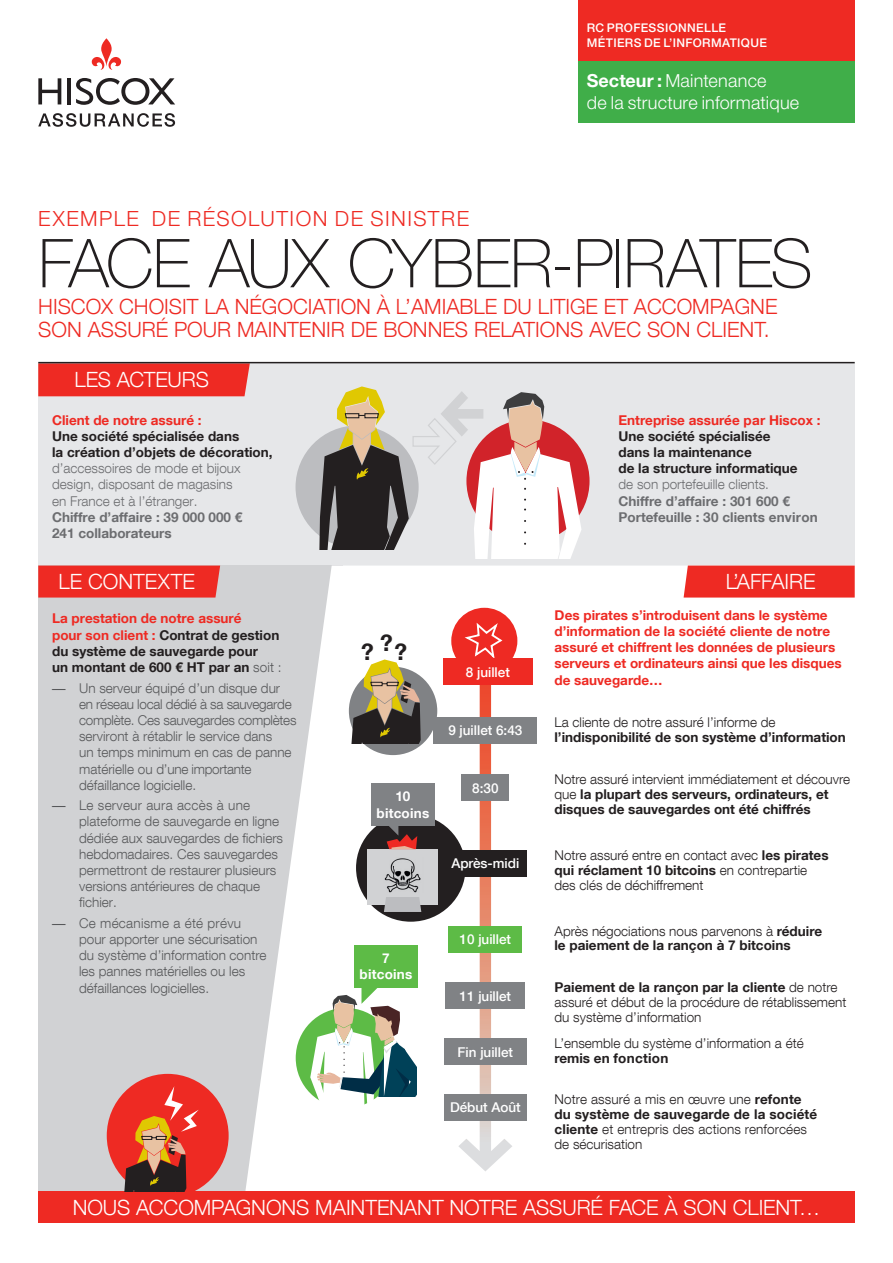
<style>
.page{position:relative;width:893px;height:1263px;background:#fff}
.page>*{position:absolute;margin:0;border:0;box-sizing:border-box;transform-origin:0 0}
.t1{font:100 67.5px "Helvetica Neue LT Com";letter-spacing:-.015em;color:#231f20}
.t2{font:700 22.65px "Helvetica Neue LT Com";color:#231f20}
.t3{font:300 21px/23.1px "Helvetica Neue LT Com";color:#ee2a23}
.t4{font:300 21px "Helvetica Neue LT Com";letter-spacing:-.005em;color:#fff}
.t5{font:300 21px "Helvetica Neue LT Std";letter-spacing:.07em;color:#ee2a23}
.t6{font:300 18px/21.6px "Helvetica Neue LT Std";letter-spacing:.015em;color:#fff}
.t7{font:300 13.5px/16.2px "Helvetica Neue LT Com";color:#57585a}
.t8{font:700 13.5px/16.2px "Helvetica Neue LT Com";color:#231f20}
.t9{font:300 13.5px/14.9px "Helvetica Neue LT Com";color:#231f20}
.t10{font:700 13.5px/16.2px "Helvetica Neue LT Com";color:#ee2a23}
.t11{font:300 13.5px/16.2px "Helvetica Neue LT Com";color:#6c6d70}
.t12{font:700 13.5px/16.2px "Helvetica Neue LT Com";color:#6c6d70}
.t13{font:500 13.5px "Helvetica Neue LT Com";color:#fff}
.t14{font:700 13.5px/16.2px "Helvetica Neue LT Com";letter-spacing:.02em;color:#fff;text-align:center}
.t15{font:700 13.5px "Helvetica Neue LT Com";letter-spacing:.02em;color:#231f20}
.t16{font:500 12px/14.2px "Helvetica Neue LT Std";letter-spacing:.03em;color:#fff}
.s1{font-weight:700}
.s2{color:#ee2a23}
.s3{font-weight:300;color:#57585a}
.s4{font-family:"Arial";font-weight:400}
.s5{font-weight:300}
</style>
<div class="page">
<div style="left:38px;top:363px;width:817px;height:860px;background:#e6e7e9"></div>
<div style="left:38px;top:566px;width:305px;height:657px;background:#d1d2d4"></div>
<svg style="left:245px;top:566px;width:610px;height:625px;background:#fafafa"></svg>
<div style="left:578px;top:0;width:277px;height:62px;background:#ee2a23"></div>
<div style="left:578px;top:62px;width:277px;height:61px;background:#40ae49"></div>
<div style="left:296px;top:425px;width:123px;height:124px;background:#bcbdc0;border-radius:50%"></div>
<div style="left:466px;top:419px;width:123px;height:124px;background:#d1232a;border-radius:50%"></div>
<svg style="left:319px;top:386px;width:262px;height:172px"></svg>
<div style="left:38px;top:363px;width:212px;height:33px;background:#ee2a23"></div>
<div style="left:38px;top:566px;width:182px;height:31px;background:#ee2a23"></div>
<div style="left:684px;top:566px;width:171px;height:31px;background:#ee2a23"></div>
<div style="left:38px;top:1191px;width:817px;height:32px;background:#ee2a23"></div>
<svg style="left:458px;top:685px;width:54px;height:486px;background:#f6e4df"></svg>
<div style="left:446px;top:982px;width:79px;height:27px;background:#808285"></div>
<div style="left:444px;top:1039px;width:83px;height:26px;background:#808285"></div>
<div style="left:444px;top:1094px;width:83px;height:27px;background:#808285"></div>
<div style="left:462px;top:774px;width:47px;height:27px;background:#808285"></div>
<div style="left:451px;top:608px;width:66px;height:66px;background:#ee2a23;border-radius:50%"></div>
<svg style="left:464px;top:623px;width:39px;height:35px"></svg>
<div style="left:296px;top:1008px;width:100px;height:100px;background:#5dbb46;border-radius:50%"></div>
<svg style="left:310px;top:982px;width:106px;height:128px;background:#b5c7b7"></svg>
<div style="left:354px;top:945px;width:64px;height:43px;background:#5dbb46"></div>
<div style="left:443px;top:658px;width:89px;height:27px;background:#ee2a23"></div>
<div style="left:356px;top:814px;width:110px;height:108px;background:#231f20;border-radius:50%"></div>
<div style="left:371px;top:783px;width:64px;height:43px;background:#808285"></div>
<div style="left:367px;top:849px;width:71px;height:55px;background:#d1d2d4"></div>
<img style="left:384px;top:858px;width:37px;height:35px">
<svg style="left:384px;top:897px;width:37px;height:15px"></svg>
<svg style="left:386px;top:826px;width:31px;height:23px"></svg>
<div style="left:444px;top:850px;width:83px;height:26px;background:#231f20"></div>
<div style="left:449px;top:926px;width:73px;height:26px;background:#5dbb46"></div>
<div style="left:349px;top:667px;width:88px;height:88px;background:#808285;border-radius:50%"></div>
<svg style="left:349px;top:659px;width:72px;height:85px"></svg>
<div style="left:434px;top:717px;width:103px;height:26px;background:#808285"></div>
<div style="left:107px;top:1074px;width:122px;height:123px;background:#ee2a23;border-radius:50%"></div>
<svg style="left:122px;top:1086px;width:77px;height:105px"></svg>
<hr style="left:38px;top:362px;width:817px;height:1px;background:#231f20">
<svg style="left:92px;top:38px;width:29px;height:32px"></svg>
<hr style="left:67px;top:78px;width:4px;height:26px;background:#231f20">
<svg style="left:38px;top:78px;width:23px;height:26px"></svg>
<svg style="left:76px;top:78px;width:99px;height:27px"></svg>
<svg style="left:38px;top:113px;width:137px;height:14px"></svg>
<h3 class="t5" style="left:38px;top:206px;width:432px">EXEMPLE DE RÉSOLUTION DE SINISTRE</h3>
<p class="t16" style="left:587px;top:21px;width:182px">RC PROFESSIONNELLE<br>MÉTIERS DE L’INFORMATIQUE</p>
<h3 class="t6" style="left:587px;top:70px;width:214px"><span class="s1">Secteur :</span> Maintenance<br>de la structure informatique</h3>
<h1 class="t1" style="left:38px;top:223px;width:776px">FACE AUX CYBER-PIRATES</h1>
<h3 class="t3" style="left:38px;top:295px;width:741px">HISCOX CHOISIT LA NÉGOCIATION À L’AMIABLE DU LITIGE ET ACCOMPAGNE<br>SON ASSURÉ POUR MAINTENIR DE BONNES RELATIONS AVEC SON CLIENT.</h3>
<h3 class="t4" style="left:74px;top:367px;width:136px">LES ACTEURS</h3>
<p class="t10" style="left:52px;top:411px;width:151px">Client de notre assuré :</p>
<p class="t8" style="left:52px;top:427px;width:222px">Une société spécialisée dans<br>la création d’objets de décoration,</p>
<p class="t11" style="left:52px;top:460px;width:190px">d’accessoires de mode et bijoux design, disposant de magasins en France et à l’étranger.</p>
<p class="t12" style="left:52px;top:508px;width:192px">Chiffre d’affaire : 39 000 000 €<br>241 collaborateurs</p>
<p class="t10" style="left:618px;top:411px;width:204px">Entreprise assurée par Hiscox :</p>
<p class="t8" style="left:618px;top:427px;width:180px">Une société spécialisée dans la maintenance<br>de la structure informatique</p>
<p class="t11" style="left:618px;top:476px;width:152px">de son portefeuille clients.</p>
<p class="t12" style="left:618px;top:492px;width:201px">Chiffre d’affaire : 301 600 €<br>Portefeuille : 30 clients environ</p>
<h3 class="t4" style="left:59px;top:569px;width:138px">LE CONTEXTE</h3>
<h3 class="t4" style="left:726px;top:569px;width:91px">L’AFFAIRE</h3>
<p class="t8" style="left:52px;top:610px;width:231px"><span class="s2">La prestation de notre assuré<br>pour son client :</span> Contrat de gestion du système de sauvegarde pour<br>un montant de 600 € HT par an <span class="s3">soit :</span></p>
<p class="t7" style="left:79px;top:679px;width:219px;text-indent:-27px"><span class="s4">—</span> Un serveur équipé d’un disque dur en réseau local dédié à sa sauvegarde complète. Ces sauvegardes complètes serviront à rétablir le service dans<br>un temps minimum en cas de panne matérielle ou d’une importante défaillance logicielle.</p>
<p class="t7" style="left:79px;top:797px;width:206px;text-indent:-27px"><span class="s4">—</span> Le serveur aura accès à une plateforme de sauvegarde en ligne dédiée aux sauvegardes de fichiers hebdomadaires. Ces sauvegardes permettront de restaurer plusieurs versions antérieures de chaque fichier.</p>
<p class="t7" style="left:79px;top:915px;width:189px;text-indent:-27px"><span class="s4">—</span> Ce mécanisme a été prévu pour apporter une sécurisation du système d’information contre les pannes matérielles ou les défaillances logicielles.</p>
<h2 class="t2" style="left:361px;top:637px;width:47px">???</h2>
<p class="t14" style="left:376px;top:788px;width:54px">10 bitcoins</p>
<p class="t13" style="left:466px;top:663px;width:46px">8 juillet</p>
<p class="t13" style="left:448px;top:722px;width:76px">9 juillet 6:43</p>
<p class="t13" style="left:472px;top:780px;width:28px">8:30</p>
<p class="t13" style="left:451px;top:855px;width:70px">Après-midi</p>
<p class="t14" style="left:360px;top:949px;width:54px">7 bitcoins</p>
<p class="t13" style="left:460px;top:931px;width:53px">10 juillet</p>
<p class="t13" style="left:460px;top:988px;width:53px">11 juillet</p>
<p class="t13" style="left:458px;top:1044px;width:57px">Fin juillet</p>
<p class="t13" style="left:450px;top:1099px;width:72px">Début Août</p>
<p class="t10" style="left:554px;top:606px;width:289px">Des pirates s’introduisent dans le système d’information de la société cliente de notre assuré et chiffrent les données de plusieurs serveurs et ordinateurs ainsi que les disques de sauvegarde…</p>
<p class="t9" style="left:554px;top:714px;width:223px">La cliente de notre assuré l’informe de</p>
<p class="t8" style="left:554px;top:728px;width:293px">l’indisponibilité de son système d’information</p>
<p class="t8" style="left:554px;top:771px;width:297px;line-height:14.9px"><span class="s5">Notre assuré intervient immédiatement et découvre que</span> la plupart des serveurs, ordinateurs, et disques de sauvegardes ont été chiffrés</p>
<p class="t9" style="left:554px;top:847px;width:276px">Notre assuré entre en contact avec <span class="s1">les pirates qui réclament 10 bitcoins</span> en contrepartie des clés de déchiffrement</p>
<p class="t8" style="left:554px;top:923px;width:269px;line-height:14.9px"><span class="s5">Après négociations nous parvenons à</span> réduire le paiement de la rançon à 7 bitcoins</p>
<p class="t9" style="left:554px;top:980px;width:293px"><span class="s1">Paiement de la rançon par la cliente</span> de notre assuré et début de la procédure de rétablissement du système d’information</p>
<p class="t9" style="left:554px;top:1036px;width:251px">L’ensemble du système d’information a été</p>
<p class="t15" style="left:554px;top:1050px;width:115px">remis en fonction</p>
<p class="t9" style="left:554px;top:1091px;width:264px">Notre assuré a mis en œuvre une <span class="s1">refonte du système de sauvegarde de la société cliente</span> et entrepris des actions renforcées de sécurisation</p>
<h3 class="t4" style="left:73px;top:1194px;width:749px">NOUS ACCOMPAGNONS MAINTENANT NOTRE ASSURÉ FACE À SON CLIENT…</h3>
</div>
